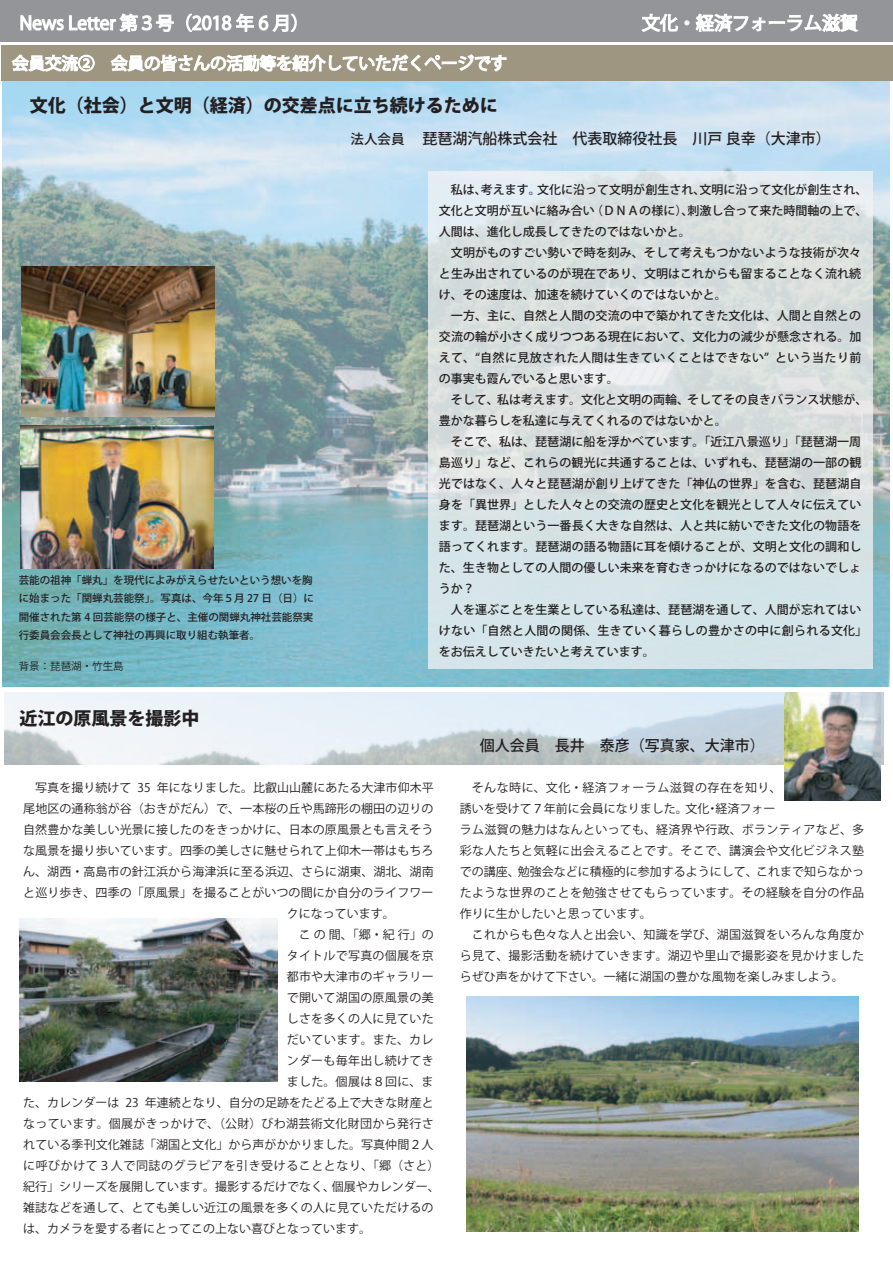
<style>
.page{position:relative;width:893px;height:1263px;background:#fff}
.page>*{position:absolute;margin:0;border:0;box-sizing:border-box;transform-origin:0 0}
.t1{font:800 18px "Koz Go Pro";color:#231f20}
.t2{font:500 15px "Koz Go Pro";color:#231f20}
.t3{font:500 12px/21px "Koz Go Pro";letter-spacing:.005em;color:#231f20}
.t4{font:12px "Koz Go Pro";letter-spacing:.005em;color:#231f20}
.t5{font:12px/21px "Koz Go Pro";letter-spacing:.025em;color:#231f20}
.t6{font:12px "Koz Go Pro";letter-spacing:.045em;color:#231f20}
.t7{font:12px "Koz Go Pro";letter-spacing:.035em;color:#231f20}
.t8{font:500 10.5px/18.3px "Koz Go Pro";color:#231f20}
.t9{font:10.5px "Koz Go Pro";color:#231f20}
.s1{font-size:13.5px}
</style>
<div class="page">
<img style="left:4px;top:693px;width:879px;height:72px">
<img style="left:3px;top:82px;width:886px;height:605px">
<svg style="left:428px;top:171px;width:445px;height:497px;background:#d7e1e2"></svg>
<div style="left:0;top:0;width:893px;height:42px;background:#939598"></div>
<svg style="left:641px;top:13px;width:218px;height:19px"></svg>
<img style="left:784px;top:693px;width:96px;height:107px">
<img style="left:467px;top:996px;width:391px;height:235px">
<img style="left:20px;top:918px;width:258px;height:164px">
<img style="left:22px;top:267px;width:192px;height:150px">
<img style="left:20px;top:426px;width:193px;height:143px">
<div style="left:2px;top:46px;width:891px;height:35px;background:#9e9681"></div>
<svg style="left:10px;top:13px;width:497px;height:59px"></svg>
<h1 class="t1" style="left:30px;top:94px;width:469px">文化（社会）と文明（経済）の交差点に立ち続けるために</h1>
<p class="t2" style="left:351px;top:129px;width:482px"><span class="s1">法人会員</span> 琵琶湖汽船株式会社　代表取締役社長　川戸 良幸（大津市）</p>
<p class="t8" style="left:19px;top:572px;width:297px">芸能の祖神「蝉丸」を現代によみがえらせたいという想いを胸に始まった「関蝉丸芸能祭」。写真は、今年５月 27 日（日）に開催された第 4 回芸能祭の様子と、主催の関蝉丸神社芸能祭実行委員会会長として神社の再興に取り組む執筆者。</p>
<p class="t9" style="left:19px;top:659px;width:106px">背景：琵琶湖・竹生島</p>
<h1 class="t1" style="left:20px;top:707px;width:181px">近江の原風景を撮影中</h1>
<p class="t3" style="left:439px;top:179px;width:430px;text-indent:12px">私は、考えます。文化に沿って文明が創生され、文明に沿って文化が創生され、文化と文明が互いに絡み合い（ＤＮＡの様に）、刺激し合って来た時間軸の上で、人間は、進化し成長してきたのではないかと。<br>　文明がものすごい勢いで時を刻み、そして考えもつかないような技術が次々と生み出されているのが現在であり、文明はこれからも留まることなく流れ続け、その速度は、加速を続けていくのではないかと。<br>　一方、主に、自然と人間の交流の中で築かれてきた文化は、人間と自然との交流の輪が小さく成りつつある現在において、文化力の減少が懸念される。加えて、“自然に見放された人間は生きていくことはできない” という当たり前の事実も霞んでいると思います。<br>　そして、私は考えます。文化と文明の両輪、そしてその良きバランス状態が、豊かな暮らしを私達に与えてくれるのではないかと。<br>　そこで、私は、琵琶湖に船を浮かべています。「近江八景巡り」「琵琶湖一周島巡り」など、これらの観光に共通することは、いずれも、琵琶湖の一部の観光ではなく、人々と琵琶湖が創り上げてきた「神仏の世界」を含む、琵琶湖自身を「異世界」とした人々との交流の歴史と文化を観光として人々に伝えています。琵琶湖という一番長く大きな自然は、人と共に紡いできた文化の物語を語ってくれます。琵琶湖の語る物語に耳を傾けることが、文明と文化の調和した、生き物としての人間の優しい未来を育むきっかけになるのではないでしょうか？<br>　人を運ぶことを生業としている私達は、琵琶湖を通して、人間が忘れてはいけない「自然と人間の関係、生きていく暮らしの豊かさの中に創られる文化」をお伝えしていきたいと考えています。</p>
<p class="t2" style="left:480px;top:736px;width:286px">個人会員　長井　泰彦（写真家、大津市）</p>
<p class="t4" style="left:35px;top:779px;width:400px">写真を撮り続けて 35 年になりました。比叡山山麓にあたる大津市仰木平</p>
<p class="t4" style="left:23px;top:800px;width:412px">尾地区の通称翁が谷（おきがだん）で、一本桜の丘や馬蹄形の棚田の辺りの</p>
<p class="t4" style="left:23px;top:821px;width:412px">自然豊かな美しい光景に接したのをきっかけに、日本の原風景とも言えそう</p>
<p class="t4" style="left:23px;top:842px;width:412px">な風景を撮り歩いています。四季の美しさに魅せられて上仰木一帯はもちろ</p>
<p class="t4" style="left:23px;top:863px;width:412px">ん、湖西・高島市の針江浜から海津浜に至る浜辺、さらに湖東、湖北、湖南</p>
<p class="t4" style="left:23px;top:884px;width:412px">と巡り歩き、四季の「原風景」を撮ることがいつの間にか自分のライフワー</p>
<p class="t4" style="left:287px;top:905px;width:109px">クになっています。</p>
<p class="t4" style="left:287px;top:926px;width:148px">　この間、「郷・紀行」の</p>
<p class="t4" style="left:287px;top:947px;width:148px">タイトルで写真の個展を京</p>
<p class="t4" style="left:287px;top:968px;width:148px">都市や大津市のギャラリー</p>
<p class="t4" style="left:287px;top:989px;width:148px">で開いて湖国の原風景の美</p>
<p class="t4" style="left:287px;top:1010px;width:148px">しさを多くの人に見ていた</p>
<p class="t7" style="left:287px;top:1031px;width:148px">だいています。また、カレ</p>
<p class="t4" style="left:287px;top:1052px;width:148px">ンダーも毎年出し続けてき</p>
<p class="t7" style="left:287px;top:1073px;width:148px">ました。個展は８回に、ま</p>
<p class="t4" style="left:23px;top:1094px;width:412px">た、カレンダーは 23 年連続となり、自分の足跡をたどる上で大きな財産と</p>
<p class="t5" style="left:23px;top:1113px;width:412px">なっています。個展がきっかけで、（公財）びわ湖芸術文化財団から発行さ</p>
<p class="t4" style="left:23px;top:1136px;width:412px">れている季刊文化雑誌「湖国と文化」から声がかかりました。写真仲間２人</p>
<p class="t6" style="left:23px;top:1157px;width:418px">に呼びかけて３人で同誌のグラビアを引き受けることとなり、「郷（さと）</p>
<p class="t4" style="left:23px;top:1178px;width:418px">紀行」シリーズを展開しています。撮影するだけでなく、個展やカレンダー、</p>
<p class="t4" style="left:23px;top:1199px;width:412px">雑誌などを通して、とても美しい近江の風景を多くの人に見ていただけるの</p>
<p class="t4" style="left:23px;top:1220px;width:350px">は、カメラを愛する者にとってこの上ない喜びとなっています。</p>
<p class="t5" style="left:460px;top:777px;width:406px">　そんな時に、文化・経済フォーラム滋賀の存在を知り、<br>誘いを受けて７年前に会員になりました。文化・経済フォー<br>ラム滋賀の魅力はなんといっても、経済界や行政、ボランティアなど、多彩な人たちと気軽に出会えることです。そこで、講演会や文化ビジネス塾での講座、勉強会などに積極的に参加するようにして、これまで知らなかったような世界のことを勉強させてもらっています。その経験を自分の作品作りに生かしたいと思っています。<br>　これからも色々な人と出会い、知識を学び、湖国滋賀をいろんな角度から見て、撮影活動を続けていきます。湖辺や里山で撮影姿を見かけましたらぜひ声をかけて下さい。一緒に湖国の豊かな風物を楽しみましよう。</p>
</div>
